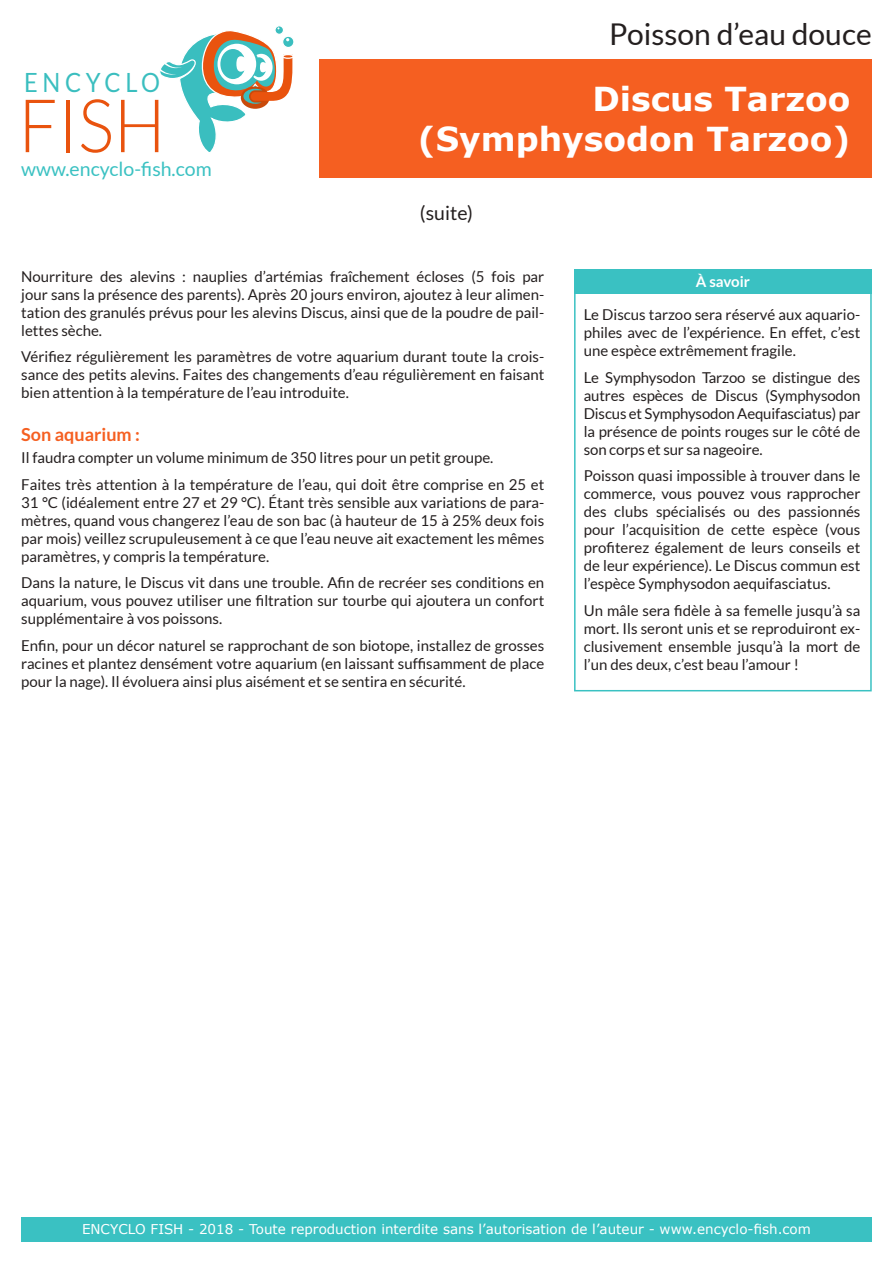
<style>
.page{position:relative;width:893px;height:1263px;background:#fff}
.page>*{position:absolute;margin:0;border:0;box-sizing:border-box;transform-origin:0 0}
.t1{font:300 73.95px "Lato";color:#e9530e;scale:.93 1}
.t2{font:700 33px/39.6px "Verdana";color:#fff;text-align:right}
.t3{font:30px "Lato";color:#241f1f}
.t4{font:26.4px "Lato";letter-spacing:.195em;color:#3abebf;scale:.89 1}
.t5{font:19.5px "Lato";color:#3ac1c2}
.t6{font:19.5px "Lato";color:#241f1f}
.t7{font:700 18px "Lato";color:#f55f21}
.t8{font:15px/18px "Lato";color:#241f1f;text-align:justify}
.t9{font:700 15px "Lato";color:#fff}
.t10{font:13.5px "Verdana";color:#fff}
</style>
<div class="page">
<div style="left:21px;top:1217px;width:851px;height:25px;background:#3ac1c2"></div>
<div style="left:574px;top:269px;width:298px;height:422px;border:2px solid #3ac1c2"></div>
<div style="left:574px;top:270px;width:298px;height:24px;background:#3ac1c2"></div>
<svg style="left:160px;top:26px;width:134px;height:126px"></svg>
<div style="left:319px;top:59px;width:553px;height:119px;background:#f55f21"></div>
<h3 class="t4" style="left:24px;top:68px;width:154px">ENCYCLO</h3>
<h1 class="t1" style="left:18px;top:86px;width:160px">FISH</h1>
<h3 class="t5" style="left:21px;top:159px;width:192px">www.encyclo-fish.com</h3>
<h3 class="t3" style="left:609px;top:18px;width:264px">Poisson d’eau douce</h3>
<h2 class="t2" style="left:418px;top:79px;width:434px">Discus Tarzoo (Symphysodon Tarzoo)</h2>
<h3 class="t6" style="left:420px;top:202px;width:55px">(suite)</h3>
<p class="t8" style="left:21px;top:267px;width:524px">Nourriture des alevins : nauplies d’artémias fraîchement écloses (5 fois par jour sans la présence des parents). Après 20 jours environ, ajoutez à leur alimen&shy;tation des granulés prévus pour les alevins Discus, ainsi que de la poudre de pail&shy;lettes sèche.</p>
<p class="t8" style="left:21px;top:348px;width:524px">Vérifiez régulièrement les paramètres de votre aquarium durant toute la crois&shy;sance des petits alevins. Faites des changements d’eau régulièrement en faisant bien attention à la température de l’eau introduite.</p>
<p class="t7" style="left:21px;top:424px;width:120px">Son aquarium :</p>
<p class="t8" style="left:21px;top:445px;width:524px;line-height:26.5px">Il faudra compter un volume minimum de 350 litres pour un petit groupe.<br>Faites très attention à la température de l’eau, qui doit être comprise en 25 et</p>
<p class="t8" style="left:21px;top:493px;width:524px">31 °C (idéalement entre 27 et 29 °C). Étant très sensible aux variations de para&shy;mètres, quand vous changerez l’eau de son bac (à hauteur de 15 à 25% deux fois par mois) veillez scrupuleusement à ce que l’eau neuve ait exactement les mêmes paramètres, y compris la température.</p>
<p class="t8" style="left:21px;top:574px;width:524px">Dans la nature, le Discus vit dans une trouble. Afin de recréer ses conditions en aquarium, vous pouvez utiliser une filtration sur tourbe qui ajoutera un confort supplémentaire à vos poissons.</p>
<p class="t8" style="left:21px;top:636px;width:524px">Enfin, pour un décor naturel se rapprochant de son biotope, installez de grosses racines et plantez densément votre aquarium (en laissant suffisamment de place pour la nage). Il évoluera ainsi plus aisément et se sentira en sécurité.</p>
<p class="t9" style="left:696px;top:273px;width:56px">À savoir</p>
<p class="t8" style="left:584px;top:305px;width:278px">Le Discus tarzoo sera réservé aux aquario&shy;philes avec de l’expérience. En effet, c’est une espèce extrêmement fragile.</p>
<p class="t8" style="left:584px;top:368px;width:278px">Le Symphysodon Tarzoo se distingue des autres espèces de Discus (Symphysodon Discus et Symphysodon Aequifasciatus) par la présence de points rouges sur le côté de son corps et sur sa nageoire.</p>
<p class="t8" style="left:584px;top:466px;width:278px">Poisson quasi impossible à trouver dans le commerce, vous pouvez vous rapprocher des clubs spécialisés ou des passionnés pour l’acquisition de cette espèce (vous profiterez également de leurs conseils et de leur expérience). Le Discus commun est l’espèce Symphysodon aequifasciatus.</p>
<p class="t8" style="left:584px;top:601px;width:278px">Un mâle sera fidèle à sa femelle jusqu’à sa mort. Ils seront unis et se reproduiront ex&shy;clusivement ensemble jusqu’à la mort de l’un des deux, c’est beau l’amour !</p>
<p class="t10" style="left:82px;top:1220px;width:730px">ENCYCLO FISH - 2018 - Toute reproduction interdite sans l’autorisation de l’auteur - www.encyclo-fish.com</p>
</div>
